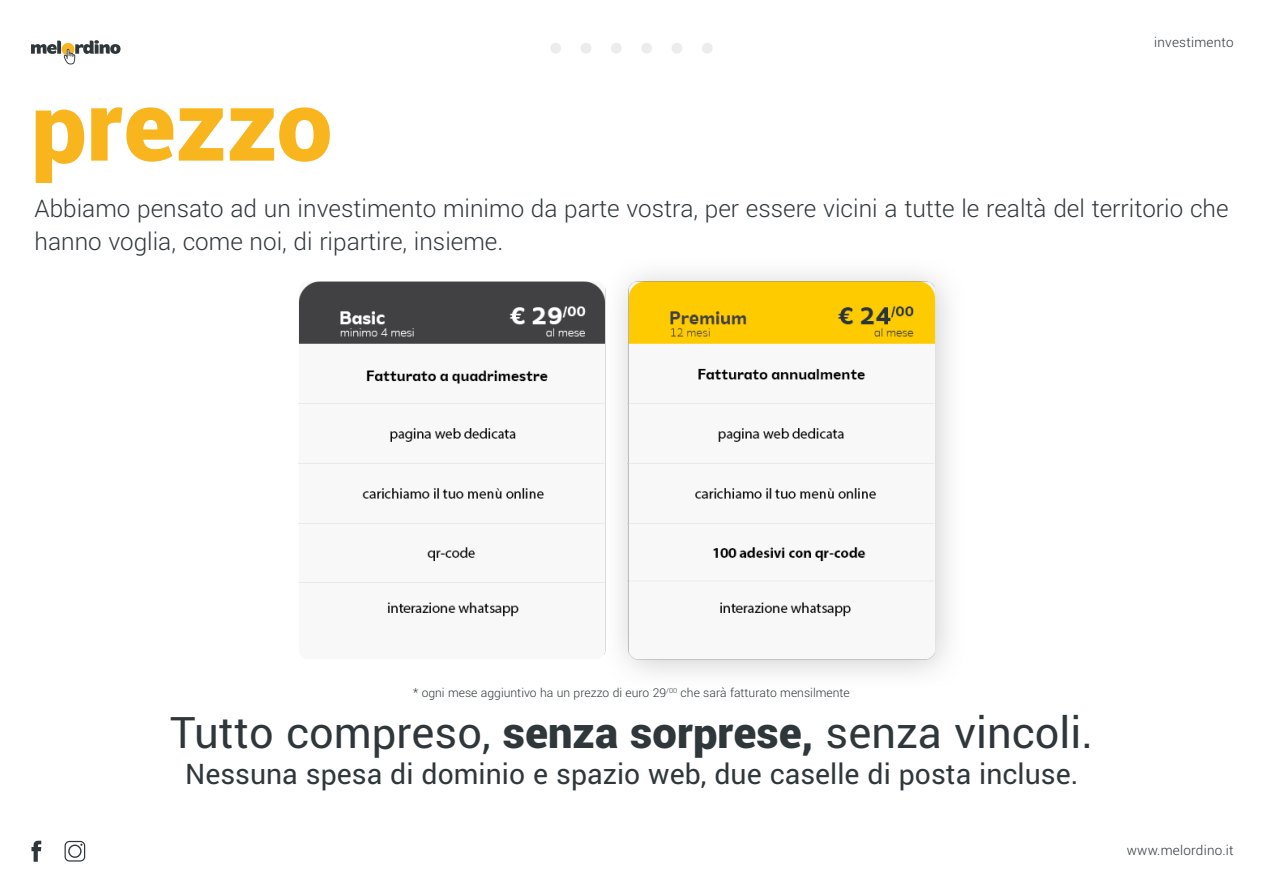
<style>
.page{position:relative;width:1263px;height:893px;background:#fff}
.page>*{position:absolute;margin:0;border:0;box-sizing:border-box;transform-origin:0 0}
.t1{font:900 109.95px "Yantramanav";color:#f8b51e}
.t2{font:48.3px "Yantramanav";color:#30373b}
.t3{font:31.5px "Yantramanav";color:#30373b}
.t4{font:300 27px/32.4px "Yantramanav";color:#30373b}
.t5{font:300 15px "Yantramanav";letter-spacing:.015em;color:#30373b}
.t6{font:300 13.5px "Yantramanav";color:#2f373b}
.s1{font-weight:900}
</style>
<div class="page">
<svg style="left:31px;top:841px;width:10px;height:21px"></svg>
<svg style="left:65px;top:841px;width:20px;height:20px"></svg>
<div style="left:550px;top:43px;width:11px;height:11px;background:#ececec;border-radius:50%"></div>
<div style="left:581px;top:43px;width:10px;height:11px;background:#ececec;border-radius:50%"></div>
<div style="left:611px;top:43px;width:11px;height:11px;background:#ececec;border-radius:50%"></div>
<div style="left:641px;top:43px;width:11px;height:11px;background:#ececec;border-radius:50%"></div>
<div style="left:672px;top:43px;width:10px;height:11px;background:#ececec;border-radius:50%"></div>
<div style="left:702px;top:43px;width:11px;height:11px;background:#ececec;border-radius:50%"></div>
<svg style="left:31px;top:40px;width:90px;height:24px"></svg>
<img style="left:299px;top:274px;width:649px;height:399px">
<p class="t5" style="left:1154px;top:33px;width:81px">investimento</p>
<h1 class="t1" style="left:31px;top:57px;width:303px">prezzo</h1>
<p class="t4" style="left:35px;top:193px;width:1195px">Abbiamo pensato ad un investimento minimo da parte vostra, per essere vicini a tutte le realtà del territorio che hanno voglia, come noi, di ripartire, insieme.</p>
<p class="t6" style="left:413px;top:685px;width:438px">* ogni mese aggiuntivo ha un prezzo di euro 29<sup>/00</sup> che sarà fatturato mensilmente</p>
<h2 class="t2" style="left:170px;top:703px;width:924px">Tutto compreso, <span class="s1">senza sorprese,</span> senza vincoli.</h2>
<p class="t3" style="left:185px;top:755px;width:895px">Nessuna spesa di dominio e spazio web, due caselle di posta incluse.</p>
<p class="t5" style="left:1127px;top:841px;width:108px">www.melordino.it</p>
</div>
